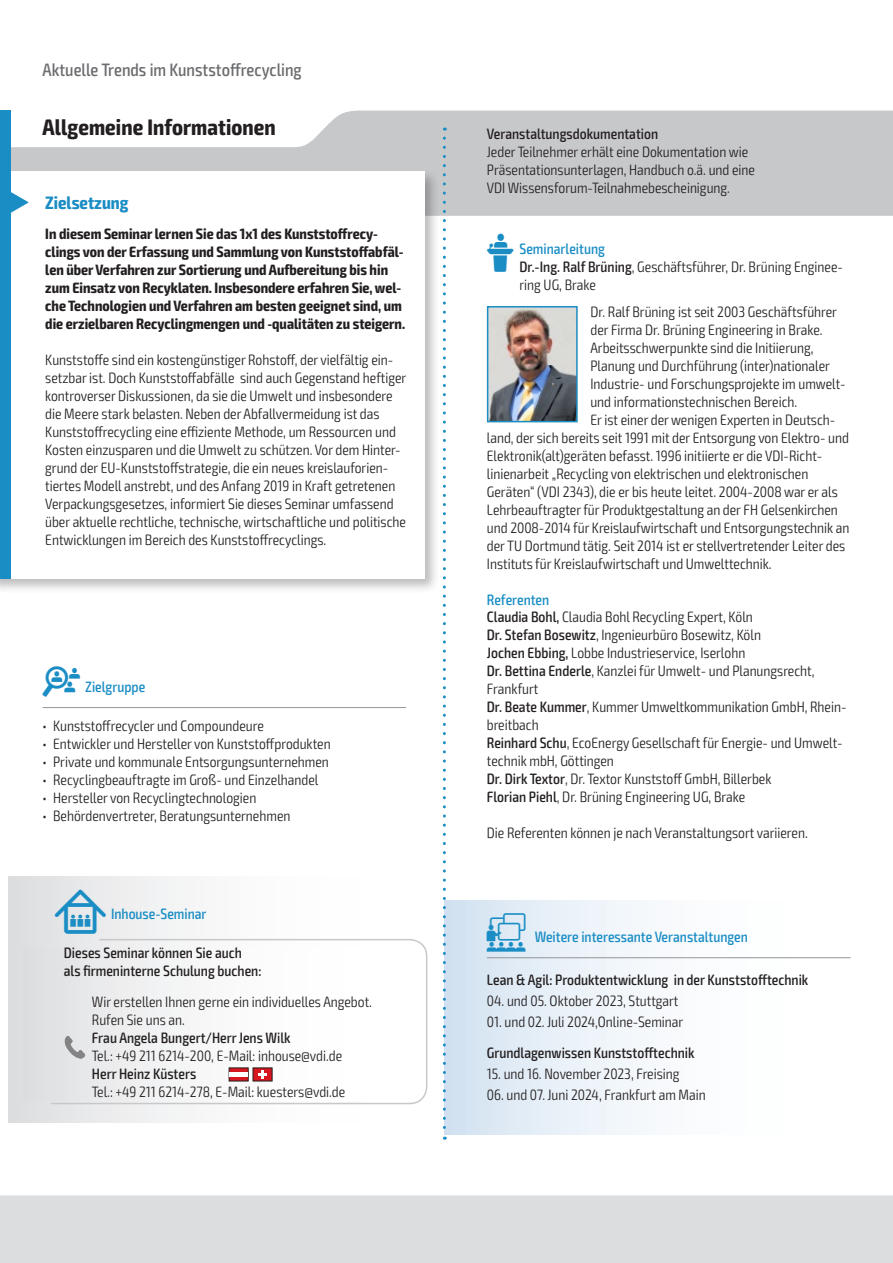
<style>
.page{position:relative;width:893px;height:1263px;background:#fff}
.page>*{position:absolute;margin:0;border:0;box-sizing:border-box;transform-origin:0 0}
.t1{font:700 condensed 22.5px "Exo 2";letter-spacing:.005em;color:#231f20}
.t2{font:500 condensed 18px "Exo 2";color:#6c6d70}
.t3{font:700 condensed 18px "Exo 2";color:#1a8dc4}
.t4{font:300 condensed 15px/18px "Exo 2";color:#231f20}
.t5{font:700 condensed 15px/18px "Exo 2";color:#231f20}
.t6{font:500 condensed 15px/18px "Exo 2";color:#231f20}
.t7{font:500 condensed 15px "Exo 2";color:#1a8dc4}
.s1{font-family:"VDI Iconset S4 A Regular";font-weight:400;font-stretch:normal;color:#1a8dc4}
.s2{font-weight:500;color:#1a8dc4}
.s3{font-weight:500}
.s4{font-family:"VDI Iconset S4 A Regular";font-weight:400;font-stretch:normal}
.s5{font-family:"VDI Iconset S4 A Regular";font-weight:400;font-stretch:normal;font-size:15.45px}
.s6{font-family:"VDI Iconset S4 A Regular";font-weight:400;font-stretch:normal;font-size:19.5px}
</style>
<div class="page">
<div style="left:0;top:1195px;width:893px;height:68px;background:#dcdddf"></div>
<svg style="left:11px;top:111px;width:881px;height:105px;fill:#c7c8ca"></svg>
<hr style="left:892px;top:111px;width:1px;height:105px;background:#1a8dc4">
<div style="left:0;top:111px;width:11px;height:63px;background:#1a8dc4"></div>
<div style="left:0;top:168px;width:440px;height:426px;background:#231f20;opacity:.3"></div>
<div style="left:0;top:171px;width:424px;height:408px;background:#fff"></div>
<div style="left:0;top:171px;width:11px;height:408px;background:#1a8dc4"></div>
<svg style="left:11px;top:192px;width:18px;height:21px"></svg>
<hr style="left:43px;top:707px;width:363px;height:1px;background:#939598">
<div style="left:444px;top:900px;width:406px;height:234px;background:linear-gradient(to right,#d9e6f3,#fff)"></div>
<hr style="left:487px;top:957px;width:363px;height:1px;background:#939598">
<img style="left:490px;top:309px;width:85px;height:110px">
<div style="left:487px;top:306px;width:91px;height:116px;border:2px solid #1a8dc4"></div>
<div style="left:9px;top:876px;width:418px;height:247px;background:linear-gradient(to right,#e3e3e5,#fff)"></div>
<svg style="left:50px;top:938px;width:378px;height:167px"></svg>
<div style="left:21px;top:948px;width:383px;height:152px;background:linear-gradient(to right,#e2e3e5,#fff)"></div>
<svg style="left:229px;top:1067px;width:43px;height:14px"></svg>
<hr style="left:229px;top:1072px;width:19px;height:4px;background:#fff">
<svg style="left:65px;top:1036px;width:20px;height:23px"></svg>
<svg style="left:443px;top:138px;width:3px;height:1002px"></svg>
<p class="t2" style="left:43px;top:59px;width:261px">Aktuelle Trends im Kunststoffrecycling</p>
<h1 class="t1" style="left:43px;top:113px;width:235px">Allgemeine Informationen</h1>
<p class="t6" style="left:487px;top:125px;width:173px">Veranstaltungsdokumentation</p>
<p class="t4" style="left:487px;top:143px;width:270px">Jeder Teilnehmer erhält eine Dokumentation wie<br>Präsentationsunterlagen, Handbuch o.ä. und eine<br>VDI Wissensforum-Teilnahmebescheinigung.</p>
<p class="t5" style="left:45px;top:225px;width:361px">In diesem Seminar lernen Sie das 1x1 des Kunststoffrecy&shy;clings von der Erfassung und Sammlung von Kunststoffabfäl&shy;len über Verfahren zur Sortierung und Aufbereitung bis hin zum Einsatz von Recyklaten. Insbesondere erfahren Sie, wel&shy;che Technologien und Verfahren am besten geeignet sind, um die erzielbaren Recyclingmengen und -qualitäten zu steigern.</p>
<p class="t4" style="left:45px;top:351px;width:363px">Kunststoffe sind ein kostengünstiger Rohstoff, der vielfältig ein&shy;setzbar ist. Doch Kunststoffabfälle sind auch Gegenstand heftiger kontroverser Diskussionen, da sie die Umwelt und insbesondere die Meere stark belasten. Neben der Abfallvermeidung ist das Kunststoffrecycling eine effiziente Methode, um Ressourcen und Kosten einzusparen und die Umwelt zu schützen. Vor dem Hinter&shy;grund der EU-Kunststoffstrategie, die ein neues kreislauforien&shy;tiertes Modell anstrebt, und des Anfang 2019 in Kraft getretenen Verpackungsgesetzes, informiert Sie dieses Seminar umfassend über aktuelle rechtliche, technische, wirtschaftliche und politische Entwicklungen im Bereich des Kunststoffrecyclings.</p>
<p class="t3" style="left:45px;top:192px;width:85px">Zielsetzung</p>
<p class="t4" style="left:519px;top:240px;width:325px;text-indent:-33px"><span class="s1">L</span> <span class="s2">Seminarleitung<br></span><span class="s3">Dr.-Ing. Ralf Brüning</span>, Geschäftsführer, Dr. Brüning Enginee&shy;ring UG, Brake</p>
<p class="t4" style="left:590px;top:303px;width:248px">Dr. Ralf Brüning ist seit 2003 Geschäftsführer</p>
<p class="t4" style="left:590px;top:321px;width:234px">der Firma Dr. Brüning Engineering in Brake.</p>
<p class="t4" style="left:590px;top:339px;width:225px">Arbeitsschwerpunkte sind die Initiierung,</p>
<p class="t4" style="left:590px;top:357px;width:241px">Planung und Durchführung (inter)nationaler</p>
<p class="t4" style="left:590px;top:375px;width:257px">Industrie- und Forschungsprojekte im umwelt-</p>
<p class="t4" style="left:590px;top:393px;width:208px">und informationstechnischen Bereich.</p>
<p class="t4" style="left:590px;top:411px;width:246px">Er ist einer der wenigen Experten in Deutsch-</p>
<p class="t4" style="left:487px;top:429px;width:364px">land, der sich bereits seit 1991 mit der Entsorgung von Elektro- und</p>
<p class="t4" style="left:487px;top:447px;width:337px">Elektronik(alt)geräten befasst. 1996 initiierte er die VDI-Richt-</p>
<p class="t4" style="left:487px;top:465px;width:323px">linienarbeit „Recycling von elektrischen und elektronischen</p>
<p class="t4" style="left:487px;top:483px;width:352px">Geräten“ (VDI 2343), die er bis heute leitet. 2004-2008 war er als</p>
<p class="t4" style="left:487px;top:501px;width:353px">Lehrbeauftragter für Produktgestaltung an der FH Gelsenkirchen</p>
<p class="t4" style="left:487px;top:519px;width:364px">und 2008-2014 für Kreislaufwirtschaft und Entsorgungstechnik an</p>
<p class="t4" style="left:487px;top:537px;width:360px">der TU Dortmund tätig. Seit 2014 ist er stellvertretender Leiter des</p>
<p class="t4" style="left:487px;top:555px;width:286px">Instituts für Kreislaufwirtschaft und Umwelttechnik.</p>
<p class="t7" style="left:43px;top:678px;width:104px"><span class="s4">Z</span> Zielgruppe</p>
<p class="t4" style="left:43px;top:717px;width:223px">• Kunststoffrecycler und Compoundeure</p>
<p class="t4" style="left:43px;top:735px;width:290px">• Entwickler und Hersteller von Kunststoffprodukten</p>
<p class="t4" style="left:43px;top:753px;width:288px">• Private und kommunale Entsorgungsunternehmen</p>
<p class="t4" style="left:43px;top:771px;width:277px">• Recyclingbeauftragte im Groß- und Einzelhandel</p>
<p class="t4" style="left:43px;top:789px;width:215px">• Hersteller von Recyclingtechnologien</p>
<p class="t4" style="left:43px;top:807px;width:249px">• Behördenvertreter, Beratungsunternehmen</p>
<p class="t7" style="left:55px;top:905px;width:153px"><span class="s5">I</span> Inhouse-Seminar</p>
<p class="t6" style="left:64px;top:944px;width:199px">Dieses Seminar können Sie auch als firmeninterne Schulung buchen:</p>
<p class="t4" style="left:92px;top:993px;width:282px">Wir erstellen Ihnen gerne ein individuelles Angebot.<br>Rufen Sie uns an.</p>
<p class="t6" style="left:92px;top:1029px;width:200px">Frau Angela Bungert/Herr Jens Wilk</p>
<p class="t4" style="left:92px;top:1047px;width:252px">Tel.: +49 211 6214-200, E-Mail: inhouse@vdi.de</p>
<p class="t6" style="left:92px;top:1065px;width:106px">Herr Heinz Küsters</p>
<p class="t4" style="left:92px;top:1083px;width:255px">Tel.: +49 211 6214-278, E-Mail: kuesters@vdi.de</p>
<p class="t7" style="left:487px;top:590px;width:64px">Referenten</p>
<p class="t4" style="left:487px;top:608px;width:361px"><span class="s3">Claudia Bohl,</span> Claudia Bohl Recycling Expert, Köln<br><span class="s3">Dr. Stefan Bosewitz</span>, Ingenieurbüro Bosewitz, Köln<br><span class="s3">Jochen Ebbing,</span> Lobbe Industrieservice, Iserlohn<br><span class="s3">Dr. Bettina Enderle</span>, Kanzlei für Umwelt- und Planungsrecht, Frankfurt<br><span class="s3">Dr. Beate Kummer</span>, Kummer Umweltkommunikation GmbH, Rhein&shy;breitbach<br><span class="s3">Reinhard Schu</span>, EcoEnergy Gesellschaft für Energie- und Umwelt&shy;technik mbH, Göttingen<br><span class="s3">Dr. Dirk Textor</span>, Dr. Textor Kunststoff GmbH, Billerbek<br><span class="s3">Florian Piehl</span>, Dr. Brüning Engineering UG, Brake</p>
<p class="t4" style="left:487px;top:824px;width:322px">Die Referenten können je nach Veranstaltungsort variieren.</p>
<p class="t7" style="left:487px;top:928px;width:263px"><span class="s6">W</span> Weitere interessante Veranstaltungen</p>
<p class="t6" style="left:487px;top:971px;width:323px">Lean &amp; Agil: Produktentwicklung in der Kunststofftechnik</p>
<p class="t4" style="left:487px;top:992px;width:193px">04. und 05. Oktober 2023, Stuttgart</p>
<p class="t4" style="left:487px;top:1013px;width:198px">01. und 02. Juli 2024,Online-Seminar</p>
<p class="t6" style="left:487px;top:1044px;width:209px">Grundlagenwissen Kunststofftechnik</p>
<p class="t4" style="left:487px;top:1065px;width:194px">15. und 16. November 2023, Freising</p>
<p class="t4" style="left:487px;top:1086px;width:220px">06. und 07. Juni 2024, Frankfurt am Main</p>
</div>
